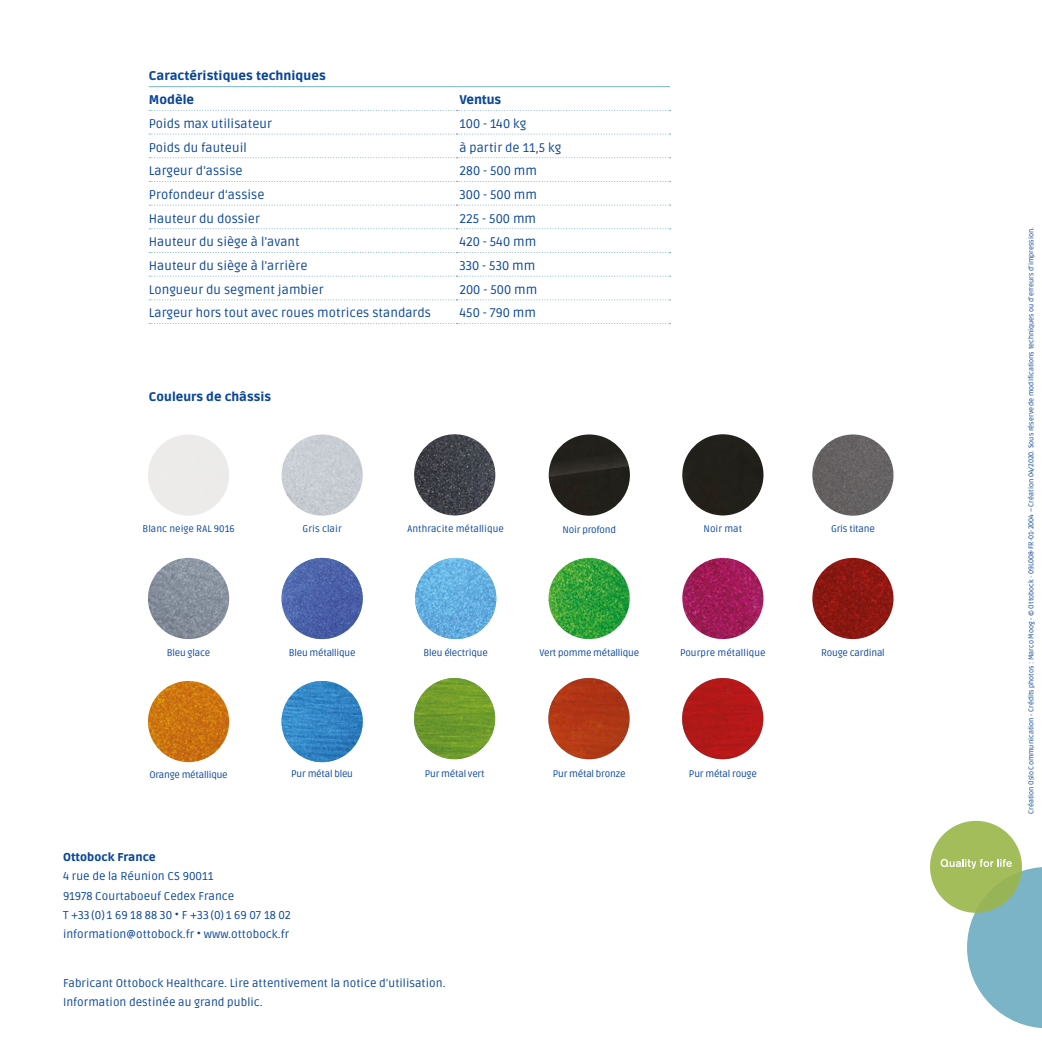
<style>
.page{position:relative;width:1042px;height:1042px;background:#fff}
.page>*{position:absolute;margin:0;border:0;box-sizing:border-box;transform-origin:0 0}
.t1{font:12.6px "Ruda";letter-spacing:.005em;color:#0b4697}
.t2{font:900 12.6px/23.8px "Ruda";letter-spacing:.005em;color:#0b4697}
.t3{font:900 12.42px "Ruda";letter-spacing:.005em;color:#0b4697}
.t4{font:11.38px/19.2px "Ruda";letter-spacing:.005em;color:#0b4697}
.t5{font:900 11.38px "Ruda";letter-spacing:.005em;color:#0b4697}
.t6{font:9.62px "Ruda";letter-spacing:-.02em;color:#0b4697}
.t7{font:9.62px "Ruda";letter-spacing:.005em;color:#0b4697}
.t8{font:7px "Ruda";color:#0b4697}
</style>
<div class="page">
<div style="left:930px;top:821px;width:92px;height:92px;background:#a4bd5b;border-radius:50%"></div>
<svg style="left:940px;top:859px;width:102px;height:169px"></svg>
<svg style="left:149px;top:87px;width:521px;height:214px"></svg>
<div style="left:453px;top:87px;width:6px;height:23px;background:#fff"></div>
<div style="left:453px;top:111px;width:6px;height:23px;background:#fff"></div>
<div style="left:453px;top:134px;width:6px;height:23px;background:#fff"></div>
<div style="left:453px;top:158px;width:6px;height:23px;background:#fff"></div>
<div style="left:453px;top:182px;width:6px;height:23px;background:#fff"></div>
<div style="left:453px;top:205px;width:6px;height:23px;background:#fff"></div>
<div style="left:453px;top:229px;width:6px;height:23px;background:#fff"></div>
<div style="left:453px;top:253px;width:6px;height:23px;background:#fff"></div>
<div style="left:453px;top:277px;width:6px;height:22px;background:#fff"></div>
<div style="left:453px;top:300px;width:6px;height:23px;background:#fff"></div>
<hr style="left:149px;top:86px;width:307px;height:1px;background:#73b1c3">
<hr style="left:456px;top:86px;width:214px;height:1px;background:#73b1c3">
<svg style="left:149px;top:110px;width:522px;height:1px"></svg>
<svg style="left:149px;top:134px;width:522px;height:1px"></svg>
<svg style="left:149px;top:157px;width:522px;height:1px"></svg>
<svg style="left:149px;top:181px;width:522px;height:1px"></svg>
<svg style="left:149px;top:205px;width:522px;height:1px"></svg>
<svg style="left:149px;top:228px;width:522px;height:1px"></svg>
<svg style="left:149px;top:252px;width:522px;height:1px"></svg>
<svg style="left:149px;top:276px;width:522px;height:1px"></svg>
<svg style="left:149px;top:299px;width:522px;height:1px"></svg>
<svg style="left:149px;top:323px;width:522px;height:1px"></svg>
<img style="left:414px;top:434px;width:81px;height:81px;border-radius:41px">
<img style="left:549px;top:434px;width:81px;height:82px;border-radius:41px">
<img style="left:812px;top:558px;width:81px;height:81px;border-radius:41px">
<img style="left:281px;top:434px;width:82px;height:82px;border-radius:41px">
<div style="left:682px;top:434px;width:81px;height:81px;background:#21201a;border-radius:41px"></div>
<img style="left:682px;top:558px;width:81px;height:81px;border-radius:41px">
<img style="left:148px;top:558px;width:81px;height:81px;border-radius:41px">
<img style="left:281px;top:558px;width:82px;height:81px;border-radius:41px">
<img style="left:281px;top:681px;width:82px;height:82px">
<img style="left:415px;top:558px;width:81px;height:81px;border-radius:41px">
<img style="left:148px;top:681px;width:81px;height:81px;border-radius:41px">
<img style="left:548px;top:558px;width:82px;height:81px;border-radius:41px">
<img style="left:682px;top:678px;width:81px;height:81px;border-radius:41px">
<img style="left:812px;top:434px;width:81px;height:82px;border-radius:41px">
<img style="left:414px;top:678px;width:82px;height:82px">
<img style="left:548px;top:678px;width:82px;height:82px">
<p class="t2" style="left:149px;top:65px;width:178px">Caractéristiques techniques<br>Modèle</p>
<p class="t2" style="left:459px;top:88px;width:43px">Ventus</p>
<p class="t1" style="left:149px;top:117px;width:125px">Poids max utilisateur</p>
<p class="t1" style="left:459px;top:117px;width:68px">100 - 140 kg</p>
<p class="t1" style="left:149px;top:140px;width:99px">Poids du fauteuil</p>
<p class="t1" style="left:459px;top:140px;width:103px">à partir de 11,5 kg</p>
<p class="t1" style="left:149px;top:164px;width:95px">Largeur d’assise</p>
<p class="t1" style="left:459px;top:164px;width:79px">280 - 500 mm</p>
<p class="t1" style="left:149px;top:188px;width:117px">Profondeur d‘assise</p>
<p class="t1" style="left:459px;top:188px;width:79px">300 - 500 mm</p>
<p class="t1" style="left:149px;top:212px;width:113px">Hauteur du dossier</p>
<p class="t1" style="left:459px;top:212px;width:78px">225 - 500 mm</p>
<p class="t1" style="left:149px;top:235px;width:152px">Hauteur du siège à l’avant</p>
<p class="t1" style="left:459px;top:235px;width:78px">420 - 540 mm</p>
<p class="t1" style="left:149px;top:259px;width:160px">Hauteur du siège à l’arrière</p>
<p class="t1" style="left:459px;top:259px;width:77px">330 - 530 mm</p>
<p class="t1" style="left:149px;top:283px;width:176px">Longueur du segment jambier</p>
<p class="t1" style="left:459px;top:283px;width:79px">200 - 500 mm</p>
<p class="t1" style="left:149px;top:306px;width:284px">Largeur hors tout avec roues motrices standards</p>
<p class="t1" style="left:459px;top:306px;width:78px">450 - 790 mm</p>
<p class="t3" style="left:149px;top:389px;width:124px">Couleurs de châssis</p>
<p class="t7" style="left:142px;top:524px;width:94px">Blanc neige RAL 9016</p>
<p class="t7" style="left:302px;top:524px;width:41px">Gris clair</p>
<p class="t7" style="left:407px;top:524px;width:98px">Anthracite métallique</p>
<p class="t6" style="left:703px;top:524px;width:40px">Noir mat</p>
<p class="t6" style="left:562px;top:524px;width:55px">Noir profond</p>
<p class="t6" style="left:831px;top:524px;width:45px">Gris titane</p>
<p class="t6" style="left:167px;top:647px;width:45px">Bleu glace</p>
<p class="t6" style="left:289px;top:647px;width:68px">Bleu métallique</p>
<p class="t6" style="left:821px;top:647px;width:65px">Rouge cardinal</p>
<p class="t6" style="left:424px;top:647px;width:66px">Bleu électrique</p>
<p class="t7" style="left:680px;top:647px;width:87px">Pourpre métallique</p>
<p class="t6" style="left:539px;top:647px;width:101px">Vert pomme métallique</p>
<p class="t6" style="left:149px;top:769px;width:80px">Orange métallique</p>
<p class="t6" style="left:291px;top:769px;width:63px">Pur métal bleu</p>
<p class="t5" style="left:63px;top:851px;width:94px">Ottobock France</p>
<p class="t4" style="left:63px;top:867px;width:230px">4 rue de la Réunion CS 90011<br>91978 Courtaboeuf Cedex France<br>T +33 (0) 1 69 18 88 30 • F +33 (0) 1 69 07 18 02 information@ottobock.fr • www.ottobock.fr</p>
<p class="t6" style="left:425px;top:769px;width:61px">Pur métal vert</p>
<p class="t6" style="left:553px;top:769px;width:74px">Pur métal bronze</p>
<p class="t6" style="left:689px;top:769px;width:69px">Pur métal rouge</p>
<p class="t4" style="left:63px;top:974px;width:384px">Fabricant Ottobock Healthcare. Lire attentivement la notice d’utilisation.<br>Information destinée au grand public.</p>
<p class="t8" style="left:1027px;top:814px;width:589px;rotate:-90deg">Création Oslo Communication - Crédits photos : Marco Moog - © Ottobock · 09L008-FR-01-2004 – Création 04/2020. Sous réserve de modifications techniques ou d’erreurs d’impression.</p>
</div>
